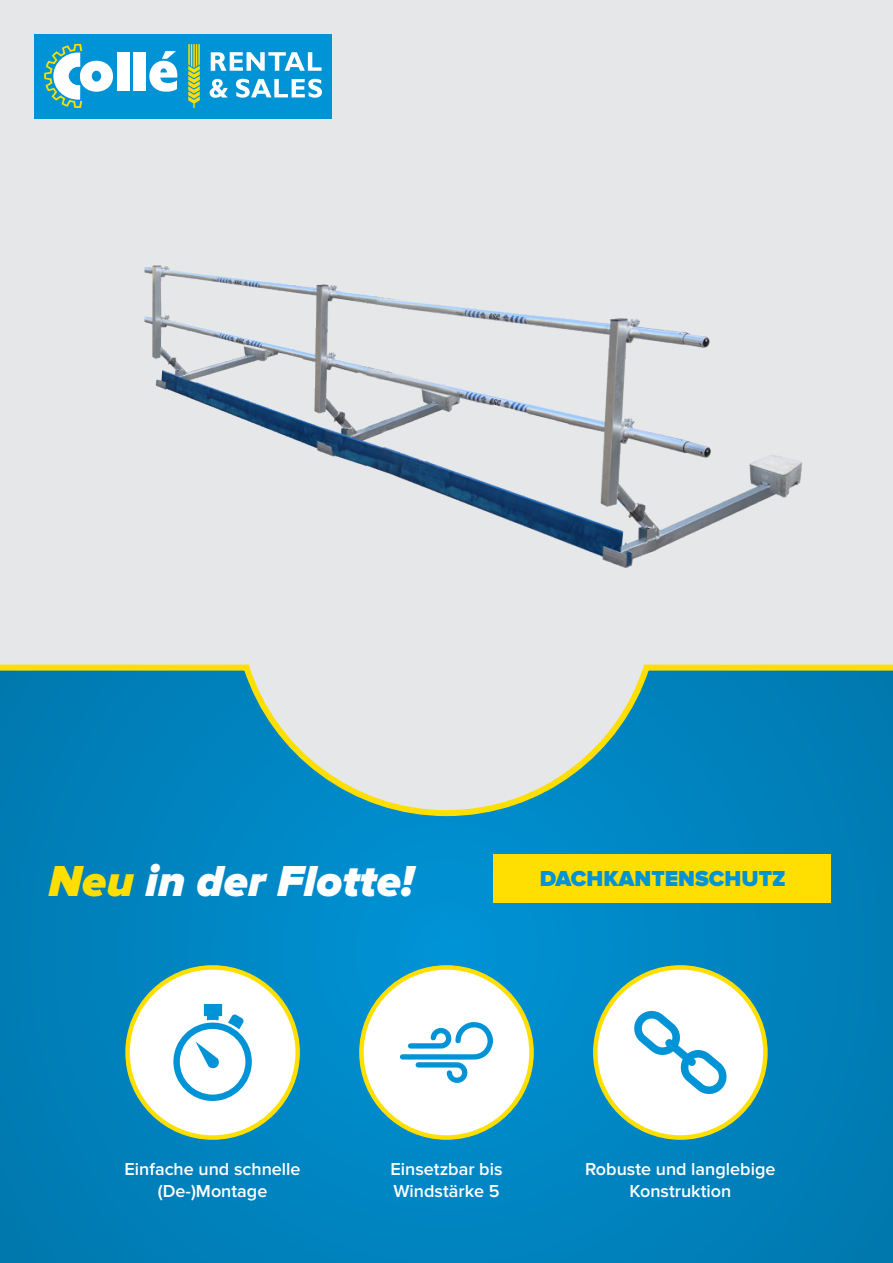
<style>
.page{position:relative;width:893px;height:1263px;background:#fff}
.page>*{position:absolute;margin:0;border:0;box-sizing:border-box;transform-origin:0 0}
.t1{font:italic 900 45px "Proxima Nova";color:#fff}
.t2{font:900 22.5px "Proxima Nova";color:#0093d6}
.t3{font:600 18px/22.5px "Proxima Nova";color:#fff;text-align:center}
.s1{color:#ffdf01}
</style>
<div class="page">
<div style="left:0;top:0;width:893px;height:821px;background:#e6e7e9"></div>
<img style="left:144px;top:265px;width:658px;height:303px">
<svg style="left:0;top:664px;width:893px;height:599px;background:#1b8ebe"></svg>
<div style="left:493px;top:854px;width:338px;height:48px;background:#ffdf01"></div>
<div style="left:34px;top:34px;width:298px;height:84px;background:#0093d6"></div>
<svg style="left:211px;top:52px;width:111px;height:19px"></svg>
<svg style="left:210px;top:79px;width:18px;height:19px"></svg>
<svg style="left:236px;top:79px;width:86px;height:19px"></svg>
<svg style="left:149px;top:51px;width:29px;height:41px"></svg>
<svg style="left:44px;top:44px;width:69px;height:64px"></svg>
<div style="left:117px;top:52px;width:12px;height:39px;background:#fff"></div>
<div style="left:133px;top:52px;width:13px;height:39px;background:#fff"></div>
<svg style="left:188px;top:44px;width:12px;height:64px"></svg>
<div style="left:361px;top:967px;width:170px;height:170px;background:#fff;border-radius:50%"></div>
<div style="left:359px;top:965px;width:175px;height:175px;border:4px solid #ffdf01;border-radius:50%"></div>
<div style="left:128px;top:967px;width:170px;height:170px;background:#fff;border-radius:50%"></div>
<div style="left:125px;top:965px;width:175px;height:175px;border:4px solid #ffdf01;border-radius:50%"></div>
<div style="left:595px;top:967px;width:170px;height:170px;background:#fff;border-radius:50%"></div>
<div style="left:593px;top:965px;width:175px;height:175px;border:4px solid #ffdf01;border-radius:50%"></div>
<svg style="left:634px;top:1010px;width:93px;height:84px"></svg>
<div style="left:204px;top:1004px;width:18px;height:12px;background:#0093d6"></div>
<svg style="left:173px;top:1014px;width:79px;height:87px"></svg>
<svg style="left:400px;top:1022px;width:93px;height:61px"></svg>
<p class="t1" style="left:49px;top:855px;width:367px"><span class="s1">Neu</span> in der Flotte!</p>
<p class="t2" style="left:540px;top:866px;width:247px">DACHKANTENSCHUTZ</p>
<p class="t3" style="left:125px;top:1158px;width:178px">Einfache und schnelle (De-)Montage</p>
<p class="t3" style="left:390px;top:1158px;width:114px">Einsetzbar bis</p>
<p class="t3" style="left:393px;top:1180px;width:108px">Windstärke 5</p>
<p class="t3" style="left:585px;top:1158px;width:192px">Robuste und langlebige<br>Konstruktion</p>
</div>
